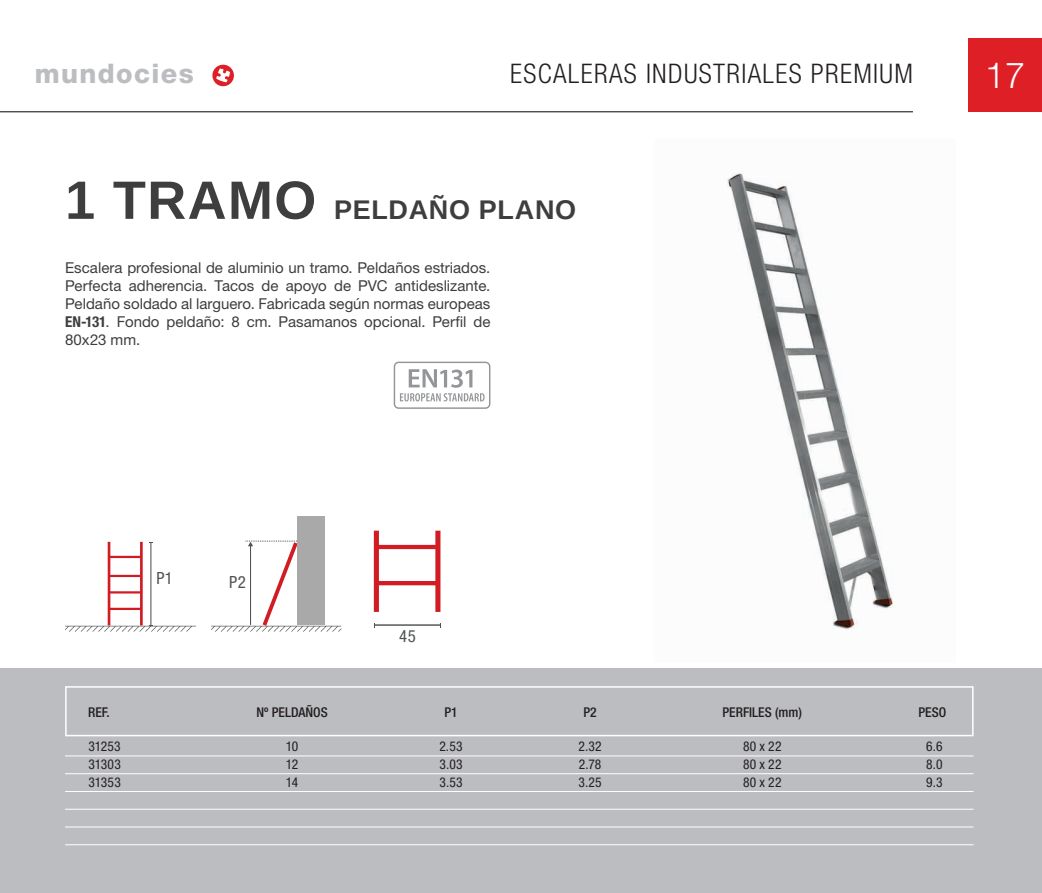
<style>
.page{position:relative;width:1042px;height:893px;background:#fff}
.page>*{position:absolute;margin:0;border:0;box-sizing:border-box;transform-origin:0 0}
.t1{font:300 36px "Helvetica Neue LT Pro";color:#fff}
.t2{font:300 condensed 27px "Helvetica Neue LT Pro";letter-spacing:.05em;color:#231f20}
.t3{font:700 27px "Arimo";letter-spacing:.025em;color:#3e3e3f}
.t4{font:800 27px "Helvetica Neue LT Pro";letter-spacing:.05em;color:#bcbdc0}
.t5{font:condensed 16.8px "Helvetica Neue LT Std";color:#4f5252}
.t6{font:15px/18px "Helvetica Neue LT Pro";color:#3e3e3f;text-align:justify}
.t7{font:condensed 13.5px/18px "Helvetica Neue LT Pro";letter-spacing:.02em;color:#231f20;text-align:justify}
.t8{font:500 condensed 13.5px "Helvetica Neue LT Pro";color:#231f20}
.s1{font-size:54px}
.s2{font-weight:700;font-stretch:condensed}
</style>
<div class="page">
<div style="left:968px;top:38px;width:74px;height:74px;background:#de1f26"></div>
<svg style="left:212px;top:64px;width:22px;height:23px"></svg>
<hr style="left:0;top:111px;width:913px;height:1px;background:#231f20">
<div style="left:0;top:668px;width:1042px;height:225px;background:#bcbdc0"></div>
<svg style="left:65px;top:542px;width:131px;height:90px"></svg>
<svg style="left:211px;top:541px;width:130px;height:91px"></svg>
<div style="left:297px;top:516px;width:28px;height:109px;background:#a8a9a8"></div>
<svg style="left:374px;top:531px;width:66px;height:81px"></svg>
<hr style="left:374px;top:624px;width:66px;height:2px;background:#4f5252">
<img style="left:727px;top:173px;width:166px;height:457px">
<svg style="left:394px;top:362px;width:96px;height:47px"></svg>
<div style="left:65px;top:686px;width:908px;height:50px;border:2px solid #fff"></div>
<hr style="left:65px;top:756px;width:908px;height:1px;background:#fff">
<hr style="left:65px;top:773px;width:908px;height:1px;background:#fff">
<hr style="left:65px;top:791px;width:908px;height:1px;background:#fff">
<hr style="left:65px;top:809px;width:908px;height:1px;background:#fff">
<hr style="left:65px;top:827px;width:908px;height:1px;background:#fff">
<hr style="left:65px;top:844px;width:908px;height:1px;background:#fff">
<h2 class="t4" style="left:35px;top:58px;width:160px">mundocies</h2>
<h2 class="t2" style="left:510px;top:58px;width:404px">ESCALERAS INDUSTRIALES PREMIUM</h2>
<h1 class="t1" style="left:985px;top:53px;width:42px">17</h1>
<h2 class="t3" style="left:65px;top:191px;width:512px"><span class="s1">1 TRAMO</span> PELDAÑO PLANO</h2>
<p class="t6" style="left:65px;top:259px;width:427px">Escalera profesional de aluminio un tramo. Peldaños estriados.<br>Perfecta adherencia. Tacos de apoyo de PVC antideslizante.<br>Peldaño soldado al larguero. Fabricada según normas europeas <span class="s2">EN-131</span>. Fondo peldaño: 8 cm. Pasamanos opcional. Perfil de 80x23 mm.</p>
<p class="t5" style="left:156px;top:568px;width:18px">P1</p>
<p class="t5" style="left:229px;top:573px;width:18px">P2</p>
<p class="t5" style="left:399px;top:626px;width:18px">45</p>
<p class="t8" style="left:256px;top:704px;width:73px">Nº PELDAÑOS</p>
<p class="t7" style="left:286px;top:737px;width:14px">10<br>12<br>14</p>
<p class="t8" style="left:88px;top:704px;width:23px">REF.</p>
<p class="t8" style="left:918px;top:704px;width:29px">PESO</p>
<p class="t7" style="left:88px;top:737px;width:34px">31253<br>31303<br>31353</p>
<p class="t8" style="left:722px;top:704px;width:81px">PERFILES (mm)</p>
<p class="t7" style="left:743px;top:737px;width:40px">80 x 22<br>80 x 22<br>80 x 22</p>
<p class="t8" style="left:444px;top:704px;width:15px">P1</p>
<p class="t7" style="left:439px;top:737px;width:25px">2.53<br>3.03<br>3.53</p>
<p class="t7" style="left:926px;top:737px;width:18px">6.6<br>8.0<br>9.3</p>
<p class="t8" style="left:583px;top:704px;width:15px">P2</p>
<p class="t7" style="left:578px;top:737px;width:25px">2.32<br>2.78<br>3.25</p>
</div>
